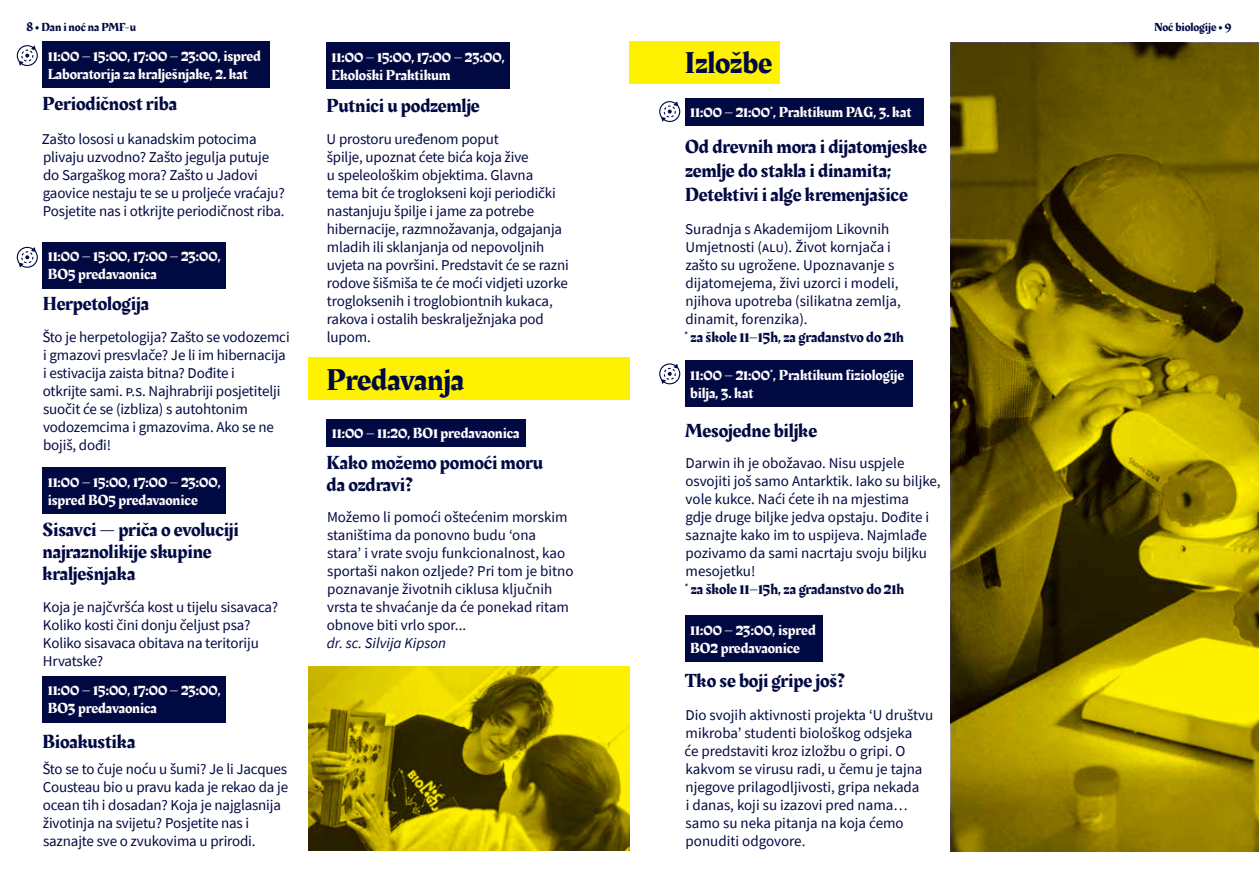
<style>
.page{position:relative;width:1259px;height:893px;background:#fff}
.page>*{position:absolute;margin:0;border:0;box-sizing:border-box;transform-origin:0 0}
.t1{font:31.05px "Rakkas";color:#010942}
.t2{font:19.5px/21.8px "Rakkas";color:#010942}
.t3{font:15px/18px "Source Sans Pro";letter-spacing:-.01em;color:#010942}
.t4{font:15px/18px "Rakkas";color:#fff}
.t5{font:15px "Rakkas";color:#010942}
.t6{font:italic 15px "Source Sans Pro";color:#010942}
.t7{font:12px "Rakkas";color:#010942}
.s1{font-family:"Source Sans Pro";font-weight:700}
</style>
<div class="page">
<div style="left:43px;top:242px;width:183px;height:47px;background:#010942"></div>
<div style="left:43px;top:467px;width:183px;height:47px;background:#010942"></div>
<div style="left:43px;top:676px;width:183px;height:46px;background:#010942"></div>
<div style="left:43px;top:41px;width:227px;height:47px;background:#010942"></div>
<div style="left:326px;top:43px;width:183px;height:46px;background:#010942"></div>
<svg style="left:17px;top:45px;width:21px;height:21px"></svg>
<svg style="left:17px;top:247px;width:21px;height:21px"></svg>
<div style="left:308px;top:358px;width:321px;height:42px;background:#fff200"></div>
<div style="left:326px;top:419px;width:200px;height:27px;background:#010942"></div>
<div style="left:629px;top:41px;width:151px;height:42px;background:#fff200"></div>
<div style="left:685px;top:98px;width:238px;height:27px;background:#010942"></div>
<svg style="left:659px;top:101px;width:21px;height:21px"></svg>
<div style="left:685px;top:615px;width:137px;height:47px;background:#010942"></div>
<div style="left:685px;top:360px;width:228px;height:47px;background:#010942"></div>
<svg style="left:659px;top:363px;width:21px;height:21px"></svg>
<svg style="left:950px;top:43px;width:309px;height:808px"></svg>
<svg style="left:308px;top:666px;width:321px;height:184px"></svg>
<p class="t7" style="left:27px;top:19px;width:111px">8 <span class="s1">•</span> Dan i noć na PMF-u</p>
<p class="t7" style="left:1154px;top:19px;width:79px">Noć biologije <span class="s1">•</span> 9</p>
<p class="t4" style="left:48px;top:47px;width:215px">11:00 – 15:00, 17:00 – 23:00, ispred<br>Laboratorija za kralješnjake, 2. kat</p>
<p class="t4" style="left:331px;top:48px;width:175px">11:00 – 15:00, 17:00 – 23:00,<br>Ekološki Praktikum</p>
<h2 class="t2" style="left:43px;top:94px;width:136px">Periodičnost riba</h2>
<h2 class="t2" style="left:326px;top:95px;width:155px">Putnici u podzemlje</h2>
<p class="t3" style="left:42px;top:130px;width:244px">Zašto lososi u kanadskim potocima plivaju uzvodno? Zašto jegulja putuje do Sargaškog mora? Zašto u Jadovi gaovice nestaju te se u proljeće vraćaju?<br>Posjetite nas i otkrijte periodičnost riba.</p>
<p class="t3" style="left:327px;top:130px;width:244px">U prostoru uređenom poput<br>špilje, upoznat ćete bića koja žive<br>u speleološkim objektima. Glavna<br>tema bit će troglokseni koji periodički nastanjuju špilje i jame za potrebe hibernacije, razmnožavanja, odgajanja mladih ili sklanjanja od nepovoljnih uvjeta na površini. Predstavit će se razni rodove šišmiša te će moći vidjeti uzorke trogloksenih i troglobiontnih kukaca, rakova i ostalih beskralježnjaka pod lupom.</p>
<p class="t4" style="left:48px;top:248px;width:175px">11:00 – 15:00, 17:00 – 23:00,<br>BO5 predavaonica</p>
<h2 class="t2" style="left:43px;top:293px;width:108px">Herpetologija</h2>
<p class="t3" style="left:42px;top:328px;width:249px">Što je herpetologija? Zašto se vodozemci i gmazovi presvlače? Je li im hibernacija i estivacija zaista bitna? Dođite i<br>otkrijte sami. P.S. Najhrabriji posjetitelji suočit će se (izbliza) s autohtonim vodozemcima i gmazovima. Ako se ne bojiš, dođi!</p>
<h1 class="t1" style="left:326px;top:357px;width:139px">Predavanja</h1>
<p class="t4" style="left:332px;top:424px;width:189px">11:00 – 11:20, BO1 predavaonica</p>
<h2 class="t2" style="left:326px;top:452px;width:218px;line-height:22.5px">Kako možemo pomoći moru da ozdravi?</h2>
<p class="t4" style="left:48px;top:473px;width:175px">11:00 – 15:00, 17:00 – 23:00, ispred BO5 predavaonice</p>
<p class="t3" style="left:327px;top:508px;width:248px">Možemo li pomoći oštećenim morskim staništima da ponovno budu ʻona staraʼ i vrate svoju funkcionalnost, kao sportaši nakon ozljede? Pri tom je bitno poznavanje životnih ciklusa ključnih vrsta te shvaćanje da će ponekad ritam obnove biti vrlo spor...</p>
<p class="t6" style="left:327px;top:633px;width:121px">dr. sc. Silvija Kipson</p>
<h2 class="t2" style="left:43px;top:520px;width:198px">Sisavci — priča o evoluciji najraznolikije skupine kralješnjaka</h2>
<p class="t3" style="left:43px;top:598px;width:237px">Koja je najčvršća kost u tijelu sisavaca?<br>Koliko kosti čini donju čeljust psa?<br>Koliko sisavaca obitava na teritoriju<br>Hrvatske?</p>
<p class="t4" style="left:48px;top:682px;width:175px">11:00 – 15:00, 17:00 – 23:00,<br>BO3 predavaonica</p>
<h2 class="t2" style="left:43px;top:731px;width:94px">Bioakustika</h2>
<p class="t3" style="left:42px;top:760px;width:247px">Što se to čuje noću u šumi? Je li Jacques Cousteau bio u pravu kada je rekao da je ocean tih i dosadan? Koja je najglasnija životinja na svijetu? Posjetite nas i saznajte sve o zvukovima u prirodi.</p>
<h1 class="t1" style="left:685px;top:41px;width:89px">Izložbe</h1>
<p class="t4" style="left:690px;top:104px;width:223px">11:00 – 21:00*, Praktikum PAG, 3. kat</p>
<h2 class="t2" style="left:685px;top:135px;width:243px;line-height:24px">Od drevnih mora i dijatomjeske zemlje do stakla i dinamita;<br>Detektivi i alge kremenjašice</h2>
<p class="t3" style="left:685px;top:220px;width:217px">Suradnja s Akademijom Likovnih<br>Umjetnosti (ALU). Život kornjača i zašto su ugrožene. Upoznavanje s dijatomejema, živi uzorci i modeli, njihova upotreba (silikatna zemlja, dinamit, forenzika).</p>
<p class="t5" style="left:685px;top:326px;width:220px">* za škole 11–15h, za građanstvo do 21h</p>
<p class="t4" style="left:690px;top:366px;width:215px">11:00 – 21:00*, Praktikum fiziologije bilja, 3. kat</p>
<h2 class="t2" style="left:685px;top:420px;width:134px">Mesojedne biljke</h2>
<p class="t3" style="left:685px;top:454px;width:257px">Darwin ih je obožavao. Nisu uspjele osvojiti još samo Antarktik. Iako su biljke, vole kukce. Naći ćete ih na mjestima<br>gdje druge biljke jedva opstaju. Dođite i saznajte kako im to uspijeva. Najmlađe pozivamo da sami nacrtaju svoju biljku mesojetku!</p>
<p class="t5" style="left:685px;top:578px;width:220px">* za škole 11–15h, za građanstvo do 21h</p>
<p class="t4" style="left:690px;top:621px;width:127px">11:00 – 23:00, ispred<br>BO2 predavaonice</p>
<h2 class="t2" style="left:685px;top:670px;width:162px">Tko se boji gripe još?</h2>
<p class="t3" style="left:684px;top:706px;width:250px">Dio svojih aktivnosti projekta ʻU društvu mikrobaʼ studenti biološkog odsjeka<br>će predstaviti kroz izložbu o gripi. O kakvom se virusu radi, u čemu je tajna njegove prilagodljivosti, gripa nekada<br>i danas, koji su izazovi pred nama… samo su neka pitanja na koja ćemo ponuditi odgovore.</p>
</div>
